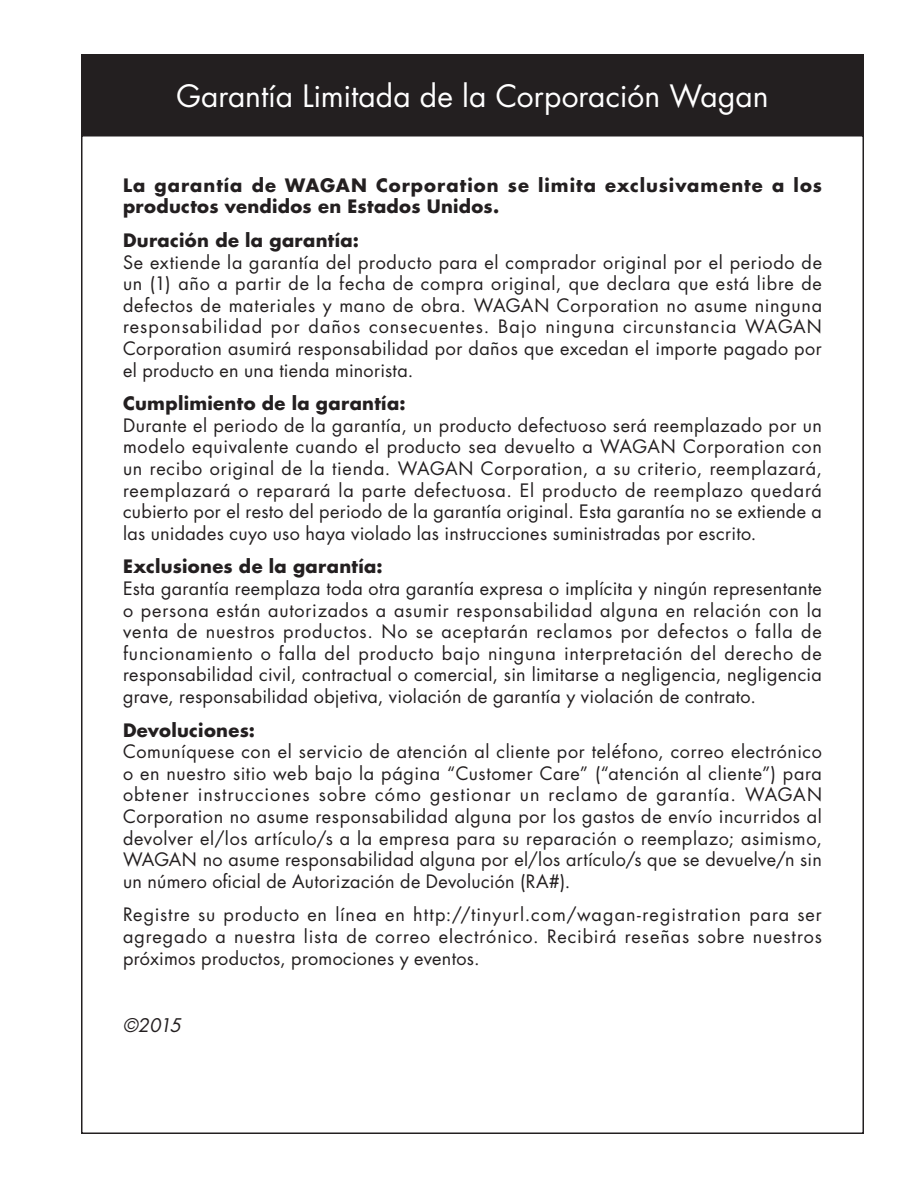
<style>
.page{position:relative;width:918px;height:1188px;background:#fff}
.page>*{position:absolute;margin:0;border:0;box-sizing:border-box;transform-origin:0 0}
.t1{font:30px "Futura Std";color:#fff}
.Warranty{font:italic 18.3px "Futura Std";color:#231f20}
.Warranty-2{font:18px/21.6px "Futura Std";letter-spacing:.02em;color:#231f20;text-align:justify}
.Warranty-3{font:700 18px/21.6px "Futura Std";letter-spacing:.05em;color:#231f20}
.Warranty-4{font:700 18px "Futura Std";letter-spacing:.02em;color:#231f20}
</style>
<div class="page">
<div style="left:81px;top:54px;width:783px;height:81px;background:#231f20"></div>
<p class="t1" style="left:176px;top:77px;width:594px">Garantía Limitada de la Corporación Wagan</p>
<p class="Warranty-3" style="left:123px;top:174px;width:700px">La garantía de WAGAN Corporation se limita exclusivamente a los productos vendidos en Estados Unidos.</p>
<p class="Warranty-4" style="left:123px;top:228px;width:238px">Duración de la garantía:</p>
<p class="Warranty-2" style="left:123px;top:251px;width:701px">Se extiende la garantía del producto para el comprador original por el periodo de un (1) año a partir de la fecha de compra original, que declara que está libre de defectos de materiales y mano de obra. WAGAN Corporation no asume ninguna responsabilidad por daños consecuentes. Bajo ninguna circunstancia WAGAN Corporation asumirá responsabilidad por daños que excedan el importe pagado por el producto en una tienda minorista.</p>
<p class="Warranty-4" style="left:123px;top:392px;width:284px">Cumplimiento de la garantía:</p>
<p class="Warranty-2" style="left:123px;top:415px;width:701px">Durante el periodo de la garantía, un producto defectuoso será reemplazado por un modelo equivalente cuando el producto sea devuelto a WAGAN Corporation con un recibo original de la tienda. WAGAN Corporation, a su criterio, reemplazará, reemplazará o reparará la parte defectuosa. El producto de reemplazo quedará cubierto por el resto del periodo de la garantía original. Esta garantía no se extiende a las unidades cuyo uso haya violado las instrucciones suministradas por escrito.</p>
<p class="Warranty-4" style="left:123px;top:555px;width:261px">Exclusiones de la garantía:</p>
<p class="Warranty-2" style="left:123px;top:578px;width:701px">Esta garantía reemplaza toda otra garantía expresa o implícita y ningún representante o persona están autorizados a asumir responsabilidad alguna en relación con la venta de nuestros productos. No se aceptarán reclamos por defectos o falla de funcionamiento o falla del producto bajo ninguna interpretación del derecho de responsabilidad civil, contractual o comercial, sin limitarse a negligencia, negligencia grave, responsabilidad objetiva, violación de garantía y violación de contrato.</p>
<p class="Warranty-4" style="left:123px;top:718px;width:134px">Devoluciones:</p>
<p class="Warranty-2" style="left:123px;top:741px;width:701px">Comuníquese con el servicio de atención al cliente por teléfono, correo electrónico o en nuestro sitio web bajo la página “Customer Care” (“atención al cliente”) para obtener instrucciones sobre cómo gestionar un reclamo de garantía. WAGAN Corporation no asume responsabilidad alguna por los gastos de envío incurridos al devolver el/los artículo/s a la empresa para su reparación o reemplazo; asimismo, WAGAN no asume responsabilidad alguna por el/los artículo/s que se devuelve/n sin un número oficial de Autorización de Devolución (RA#).</p>
<p class="Warranty-2" style="left:123px;top:904px;width:700px">Registre su producto en línea en http://tinyurl.com/wagan-registration para ser agregado a nuestra lista de correo electrónico. Recibirá reseñas sobre nuestros próximos productos, promociones y eventos.</p>
<p class="Warranty" style="left:123px;top:1014px;width:60px">©2015</p>
</div>
